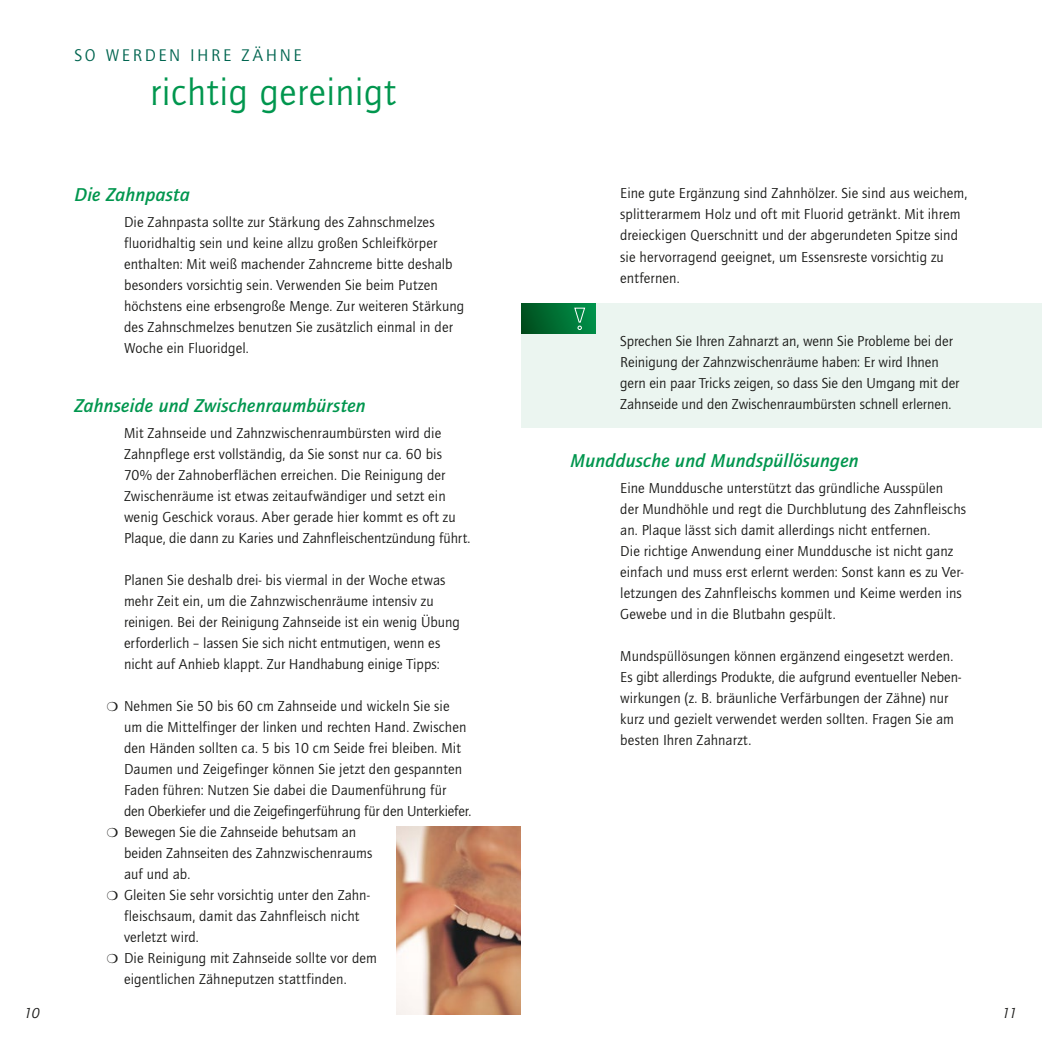
<style>
.page{position:relative;width:1042px;height:1042px;background:#fff}
.page>*{position:absolute;margin:0;border:0;box-sizing:border-box;transform-origin:0 0}
.t1{font:38.5px "Quay Sans ITC Std";letter-spacing:.015em;color:#00964e}
.t2{font:italic 500 19.25px "Quay Sans ITC Std";letter-spacing:.01em;color:#00964e}
.t3{font:17.5px "Quay Sans ITC Std";letter-spacing:.145em;color:#006550}
.t4{font:14.88px/21px "Quay Sans ITC Std";letter-spacing:.005em;color:#1a1a18}
.t5{font:italic 14.88px "Quay Sans ITC Std";color:#1a1a18}
</style>
<div class="page">
<div style="left:521px;top:304px;width:521px;height:124px;background:#ebf5f0"></div>
<div style="left:521px;top:304px;width:74px;height:30px;background:linear-gradient(to right,#004e1d,#009049)"></div>
<svg style="left:573px;top:307px;width:13px;height:23px"></svg>
<img style="left:397px;top:826px;width:124px;height:188px">
<p class="t3" style="left:74px;top:45px;width:229px">SO WERDEN IHRE ZÄHNE</p>
<h1 class="t1" style="left:150px;top:70px;width:247px">richtig gereinigt</h1>
<p class="t2" style="left:74px;top:184px;width:117px">Die Zahnpasta</p>
<p class="t4" style="left:124px;top:212px;width:342px">Die Zahnpasta sollte zur Stärkung des Zahnschmelzes fluoridhaltig sein und keine allzu großen Schleifkörper enthalten: Mit weiß machender Zahncreme bitte deshalb besonders vorsichtig sein. Verwenden Sie beim Putzen höchstens eine erbsengroße Menge. Zur weiteren Stärkung des Zahnschmelzes benutzen Sie zusätzlich einmal in der Woche ein Fluoridgel.</p>
<p class="t2" style="left:74px;top:394px;width:293px">Zahnseide und Zwischenraumbürsten</p>
<p class="t4" style="left:124px;top:422px;width:348px">Mit Zahnseide und Zahnzwischenraumbürsten wird die Zahnpflege erst vollständig, da Sie sonst nur ca. 60 bis 70% der Zahnoberflächen erreichen. Die Reinigung der Zwischenräume ist etwas zeitaufwändiger und setzt ein wenig Geschick voraus. Aber gerade hier kommt es oft zu Plaque, die dann zu Karies und Zahnfleischentzündung führt.</p>
<p class="t4" style="left:124px;top:569px;width:337px">Planen Sie deshalb drei- bis viermal in der Woche etwas mehr Zeit ein, um die Zahnzwischenräume intensiv zu reinigen. Bei der Reinigung Zahnseide ist ein wenig Übung erforderlich – lassen Sie sich nicht entmutigen, wenn es nicht auf Anhieb klappt. Zur Handhabung einige Tipps:</p>
<p class="t4" style="left:107px;top:695px;width:344px">❍ Nehmen Sie 50 bis 60 cm Zahnseide und wickeln Sie sie</p>
<p class="t4" style="left:124px;top:716px;width:344px">um die Mittelfinger der linken und rechten Hand. Zwischen</p>
<p class="t4" style="left:124px;top:737px;width:338px">den Händen sollten ca. 5 bis 10 cm Seide frei bleiben. Mit</p>
<p class="t4" style="left:124px;top:758px;width:340px">Daumen und Zeigefinger können Sie jetzt den gespannten</p>
<p class="t4" style="left:124px;top:779px;width:324px">Faden führen: Nutzen Sie dabei die Daumenführung für</p>
<p class="t4" style="left:124px;top:800px;width:349px">den Oberkiefer und die Zeigefingerführung für den Unterkiefer.</p>
<p class="t4" style="left:107px;top:821px;width:251px">❍ Bewegen Sie die Zahnseide behutsam an</p>
<p class="t4" style="left:124px;top:842px;width:250px">beiden Zahnseiten des Zahnzwischenraums</p>
<p class="t4" style="left:124px;top:863px;width:68px">auf und ab.</p>
<p class="t4" style="left:107px;top:884px;width:265px">❍ Gleiten Sie sehr vorsichtig unter den Zahn-</p>
<p class="t4" style="left:124px;top:905px;width:237px">fleischsaum, damit das Zahnfleisch nicht</p>
<p class="t4" style="left:124px;top:926px;width:76px">verletzt wird.</p>
<p class="t4" style="left:107px;top:947px;width:272px">❍ Die Reinigung mit Zahnseide sollte vor dem</p>
<p class="t4" style="left:124px;top:968px;width:224px">eigentlichen Zähneputzen stattfinden.</p>
<p class="t4" style="left:620px;top:183px;width:349px">Eine gute Ergänzung sind Zahnhölzer. Sie sind aus weichem, splitterarmem Holz und oft mit Fluorid getränkt. Mit ihrem dreieckigen Querschnitt und der abgerundeten Spitze sind sie hervorragend geeignet, um Essensreste vorsichtig zu entfernen.</p>
<p class="t4" style="left:620px;top:330px;width:341px">Sprechen Sie Ihren Zahnarzt an, wenn Sie Probleme bei der Reinigung der Zahnzwischenräume haben: Er wird Ihnen gern ein paar Tricks zeigen, so dass Sie den Umgang mit der Zahnseide und den Zwischenraumbürsten schnell erlernen.</p>
<p class="t2" style="left:570px;top:449px;width:290px">Munddusche und Mundspüllösungen</p>
<p class="t4" style="left:620px;top:477px;width:347px">Eine Munddusche unterstützt das gründliche Ausspülen<br>der Mundhöhle und regt die Durchblutung des Zahnfleischs an. Plaque lässt sich damit allerdings nicht entfernen.<br>Die richtige Anwendung einer Munddusche ist nicht ganz einfach und muss erst erlernt werden: Sonst kann es zu Ver&shy;letzungen des Zahnfleischs kommen und Keime werden ins Gewebe und in die Blutbahn gespült.</p>
<p class="t4" style="left:620px;top:645px;width:342px">Mundspüllösungen können ergänzend eingesetzt werden.<br>Es gibt allerdings Produkte, die aufgrund eventueller Neben&shy;wirkungen (z. B. bräunliche Verfärbungen der Zähne) nur kurz und gezielt verwendet werden sollten. Fragen Sie am besten Ihren Zahnarzt.</p>
<p class="t5" style="left:24px;top:1004px;width:17px">10</p>
<p class="t5" style="left:1002px;top:1004px;width:16px">11</p>
</div>
